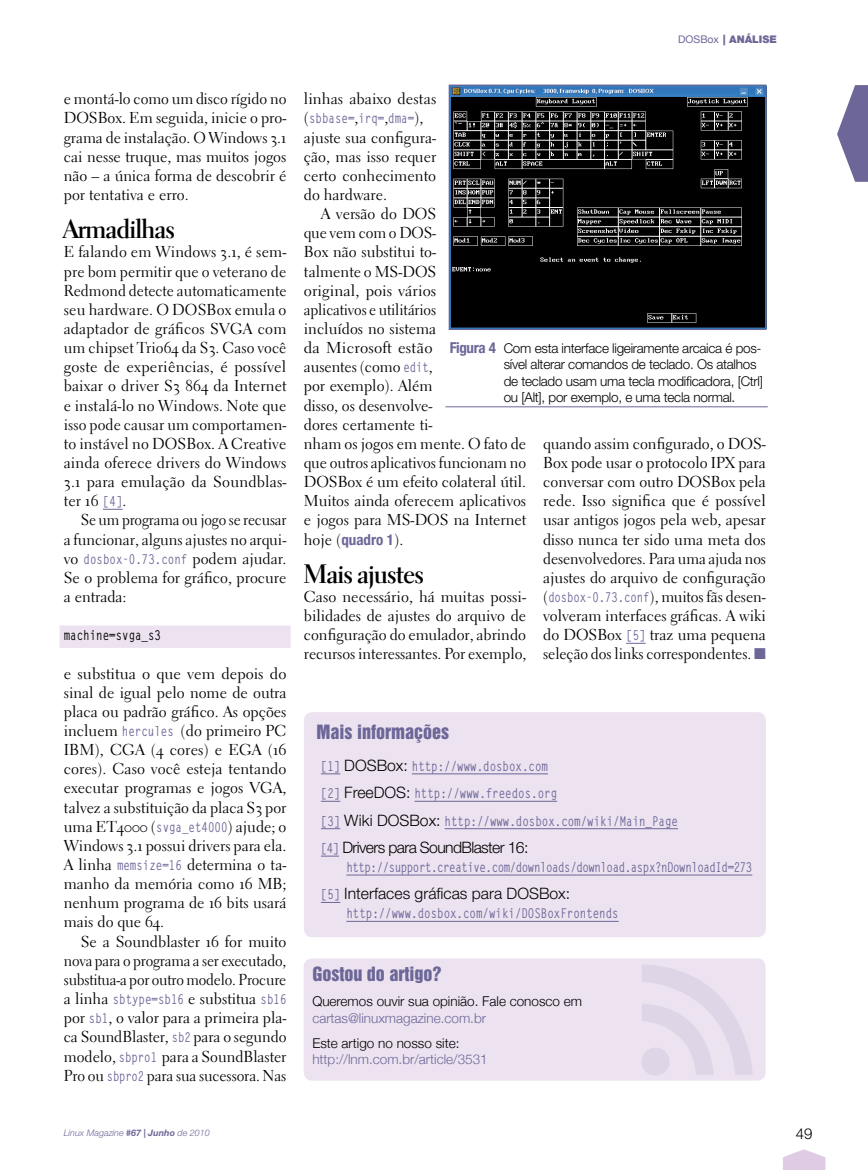
<style>
.page{position:relative;width:868px;height:1170px;background:#fff}
.page>*{position:absolute;margin:0;border:0;box-sizing:border-box;transform-origin:0 0}
.Intertítulo{font:27px "Electra LT Std Bold Display";color:#000}
.Intertítulo___Box{font:18px "Helvetica Inserat";color:#6c6798}
.Parágrafo___Inicial{font:15.75px/19.2px "Electra LT Std";color:#000;text-align:justify}
.Parágrafo{font:15.75px/19.2px "Electra LT Std";color:#000;text-align:justify}
.Parágrafo-2{font:15.75px/19.2px "Electra LT Std";color:#000;text-align:right;scale:.96 1}
.Parágrafo___Inicial-2{font:300 15.75px "Helvetica Neue LT Std";color:#000}
.Parágrafo___Inicial-3{font:300 15.75px "Helvetica Neue LT Std";letter-spacing:-.04em;color:#000}
.t1{font:300 15px "Helvetica Neue LT Std";color:#000}
.Legenda{font:300 13.5px/16.5px "Helvetica Neue LT Std";letter-spacing:-.02em;color:#000}
.Parágrafo___Inicial-4{font:700 13.5px "Letter Gothic Std";color:#6c6798;scale:.8 1}
.Parágrafo___Inicial-5{font:700 13.5px "Letter Gothic Std";letter-spacing:-.04em;color:#6c6798;scale:.8 1}
.Parágrafo___Box{font:300 13.5px/16.5px "Helvetica Neue";color:#000}
.Parágrafo___Box-2{font:300 13.5px/16.5px "Helvetica Neue";color:#6c6798}
.Parágrafo-3{font:700 13.5px "Letter Gothic Std";color:#6c6798;scale:.8 1}
.Listagem{font:700 13.5px "Letter Gothic Std";color:#000;scale:.8 1}
.Assunto{font:900 10.5px "Helvetica Neue LT Std";color:#6c6798}
.t2{font:italic 300 9px "Helvetica Neue LT Std";color:#6c6798}
.s1{font-family:"Helvetica Neue";font-weight:400}
.s2{font-family:"Letter Gothic Std";font-weight:700;font-size:13.5px;color:#6c6798}
.s3{font-family:"Electra LT Std";font-weight:400;font-size:15.75px;color:#000}
.s4{font-family:"Helvetica Neue";font-weight:700;font-stretch:condensed;font-size:15px;color:#6c6798}
.s5{color:#6c6798}
.s6{font-family:"Helvetica Neue LT Std";font-weight:300;font-size:15.75px;color:#000}
.s7{color:#000}
.s8{font-weight:700}
</style>
<div class="page">
<svg style="left:837px;top:85px;width:30px;height:97px"></svg>
<svg style="left:783px;top:1149px;width:42px;height:20px"></svg>
<div style="left:303px;top:958px;width:462px;height:122px;background:#ede3f0;border-radius:9px"></div>
<div style="left:641px;top:1047px;width:28px;height:28px;background:#ded5e6;border-radius:50%"></div>
<svg style="left:641px;top:965px;width:111px;height:109px"></svg>
<div style="left:304px;top:712px;width:461px;height:225px;background:#ede3f0;border-radius:9px"></div>
<svg style="left:321px;top:773px;width:19px;height:1px"></svg>
<hr style="left:412px;top:773px;width:136px;height:1px;background:#6c6798">
<svg style="left:321px;top:800px;width:19px;height:1px"></svg>
<hr style="left:414px;top:800px;width:143px;height:1px;background:#6c6798">
<svg style="left:321px;top:828px;width:19px;height:1px"></svg>
<hr style="left:444px;top:828px;width:234px;height:1px;background:#6c6798">
<svg style="left:321px;top:855px;width:18px;height:1px"></svg>
<hr style="left:346px;top:874px;width:406px;height:1px;background:#6c6798">
<svg style="left:321px;top:902px;width:19px;height:1px"></svg>
<hr style="left:346px;top:920px;width:272px;height:1px;background:#6c6798">
<svg style="left:103px;top:509px;width:20px;height:1px"></svg>
<div style="left:60px;top:625px;width:231px;height:23px;background:#ede3f0"></div>
<img style="left:451px;top:87px;width:313px;height:240px">
<div style="left:449px;top:85px;width:317px;height:244px;border:1px solid #6c6798"></div>
<svg style="left:626px;top:643px;width:19px;height:1px"></svg>
<hr style="left:445px;top:406px;width:322px;height:1px;background:#6c6798">
<p class="Assunto" style="left:678px;top:33px;width:100px"><span class="s1">DOSBox</span> | ANÁLISE</p>
<p class="Parágrafo" style="left:64px;top:89px;width:224px">e montá-lo como um disco rígido no DOSBox. Em seguida, inicie o pro&shy;grama de instalação. O Windows 3.1 cai nesse truque, mas muitos jogos não – a única forma de descobrir é por tentativa e erro.</p>
<p class="Intertítulo" style="left:64px;top:213px;width:112px">Armadilhas</p>
<p class="Parágrafo___Inicial" style="left:64px;top:242px;width:224px">E falando em Windows 3.1, é sem&shy;pre bom permitir que o veterano de Redmond detecte automaticamente seu hardware. O DOSBox emula o adaptador de gráficos SVGA com um chipset Trio64 da S3. Caso você goste de experiências, é possível baixar o driver S3 864 da Internet e instalá-lo no Windows. Note que isso pode causar um comportamen&shy;to instável no DOSBox. A Creative ainda oferece drivers do Windows 3.1 para emulação da Soundblas&shy;ter 16 <span class="s2">[4]</span>.</p>
<p class="Parágrafo-2" style="left:64px;top:510px;width:233px">Se um programa ou jogo se recusar<br>a funcionar, alguns ajustes no arqui-</p>
<p class="Parágrafo-3" style="left:64px;top:550px;width:280px"><span class="s3">vo</span> dosbox-0.73.conf <span class="s3">podem ajudar.</span></p>
<p class="Parágrafo" style="left:64px;top:568px;width:224px">Se o problema for gráfico, procure a entrada:</p>
<p class="Listagem" style="left:64px;top:627px;width:123px">machine=svga_s3</p>
<p class="Parágrafo___Inicial" style="left:64px;top:663px;width:224px">e substitua o que vem depois do sinal de igual pelo nome de outra placa ou padrão gráfico. As opções incluem <span class="s2">hercules</span> (do primeiro PC IBM), CGA (4 cores) e EGA (16 cores). Caso você esteja tentando executar programas e jogos VGA, talvez a substituição da placa S3 por uma ET4000 (<span class="s2">svga_et4000</span>) ajude; o Windows 3.1 possui drivers para ela.<br>A linha <span class="s2">memsize=16</span> determina o ta&shy;manho da memória como 16 MB; nenhum programa de 16 bits usará mais do que 64.</p>
<p class="Parágrafo" style="left:64px;top:931px;width:224px;text-indent:17px">Se a Soundblaster 16 for muito nova para o programa a ser executado, substitua-a por outro modelo. Procure a linha <span class="s2">sbtype=sb16</span> e substitua <span class="s2">sb16 </span>por <span class="s2">sb1</span>, o valor para a primeira pla&shy;ca SoundBlaster, <span class="s2">sb2</span> para o segundo modelo, <span class="s2">sbpro1</span> para a SoundBlaster Pro ou <span class="s2">sbpro2</span> para sua sucessora. Nas</p>
<p class="Parágrafo" style="left:304px;top:89px;width:134px">linhas abaixo destas</p>
<p class="Parágrafo-3" style="left:304px;top:110px;width:151px"><span class="s3">(</span>sbbase=<span class="s3">,</span>irq=<span class="s3">,</span>dma=<span class="s3">),</span></p>
<p class="Parágrafo" style="left:304px;top:127px;width:134px">ajuste sua configura&shy;ção, mas isso requer certo conhecimento do hardware.</p>
<p class="Parágrafo" style="left:304px;top:204px;width:224px;text-align:left;text-indent:17px">A versão do DOS<br>que vem com o DOS-<br>Box não substitui to-<br>talmente o MS-DOS<br>original, pois vários<br>aplicativos e utilitários<br>incluídos no sistema<br>da Microsoft estão<br>ausentes (como <span class="s2">edit</span>,<br>por exemplo). Além<br>disso, os desenvolve-<br>dores certamente ti-<br>nham os jogos em mente. O fato de que outros aplicativos funcionam no<br>DOSBox é um efeito colateral útil.<br>Muitos ainda oferecem aplicativos e jogos para MS-DOS na Internet hoje (<span class="s4">quadro 1</span>).</p>
<p class="Intertítulo" style="left:304px;top:557px;width:121px">Mais ajustes</p>
<p class="Parágrafo___Inicial" style="left:304px;top:587px;width:224px">Caso necessário, há muitas possi&shy;bilidades de ajustes do arquivo de configuração do emulador, abrindo recursos interessantes. Por exemplo,</p>
<p class="Legenda" style="left:503px;top:339px;width:261px;text-indent:-54px"><span class="s4">Figura 4</span> Com esta interface ligeiramente arcaica é pos&shy;sível alterar comandos de teclado. Os atalhos de teclado usam uma tecla modificadora, [Ctrl] ou [Alt], por exemplo, e uma tecla normal.</p>
<p class="Parágrafo___Inicial" style="left:543px;top:434px;width:224px">quando assim configurado, o DOS-Box pode usar o protocolo IPX para conversar com outro DOSBox pela rede. Isso significa que é possível usar antigos jogos pela web, apesar disso nunca ter sido uma meta dos desenvolvedores. Para uma ajuda nos ajustes do arquivo de configuração (<span class="s2">dosbox-0.73.conf</span>), muitos fãs desen&shy;volveram interfaces gráficas. A wiki do DOSBox <span class="s2">[5]</span> traz uma pequena seleção dos links correspondentes. <span class="s5">■</span></p>
<p class="Intertítulo___Box" style="left:316px;top:721px;width:134px">Mais informações</p>
<p class="Parágrafo___Inicial-4" style="left:321px;top:757px;width:285px">[1] <span class="s6">DOSBox:</span> http://www.dosbox.com</p>
<p class="Parágrafo___Inicial-4" style="left:321px;top:785px;width:297px">[2] <span class="s6">FreeDOS:</span> http://www.freedos.org</p>
<p class="Parágrafo___Inicial-4" style="left:321px;top:812px;width:448px">[3] <span class="s6">Wiki DOSBox:</span> http://www.dosbox.com/wiki/Main_Page</p>
<p class="Parágrafo___Inicial-3" style="left:321px;top:837px;width:209px"><span class="s2">[4]</span> Drivers para SoundBlaster 16:</p>
<p class="Parágrafo___Inicial-5" style="left:346px;top:858px;width:509px">http://support.creative.com/downloads/download.aspx?nDownloadId=273</p>
<p class="Parágrafo___Inicial-2" style="left:321px;top:884px;width:251px"><span class="s2">[5]</span> Interfaces gráficas para DOSBox:</p>
<p class="Parágrafo___Inicial-4" style="left:346px;top:905px;width:342px">http://www.dosbox.com/wiki/DOSBoxFrontends</p>
<p class="Intertítulo___Box" style="left:312px;top:963px;width:131px">Gostou do artigo?</p>
<p class="Parágrafo___Box" style="left:312px;top:992px;width:271px">Queremos ouvir sua opinião. Fale conosco em <span class="s5">cartas@linuxmagazine.com.br</span></p>
<p class="Parágrafo___Box-2" style="left:312px;top:1034px;width:177px"><span class="s7">Este artigo no nosso site: </span>http://lnm.com.br/article/3531</p>
<p class="t2" style="left:64px;top:1127px;width:148px">Linux Magazine <span class="s8">#67 | Junho</span> de 2010</p>
<p class="t1" style="left:795px;top:1123px;width:18px">49</p>
</div>
